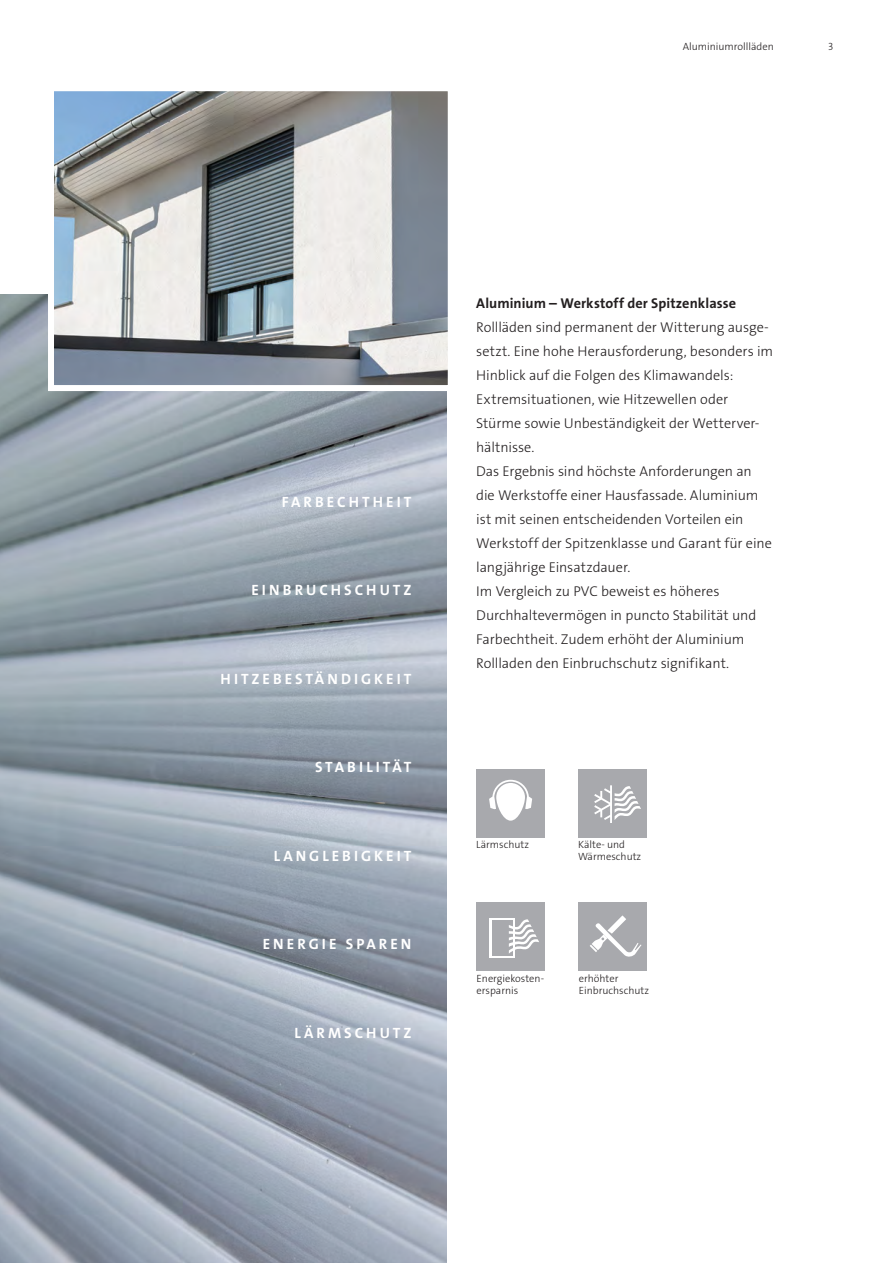
<style>
.page{position:relative;width:893px;height:1263px;background:#fff}
.page>*{position:absolute;margin:0;border:0;box-sizing:border-box;transform-origin:0 0}
.t1{font:700 15px "The Sans Os F";letter-spacing:.2em;color:#fff}
.Copy{font:300 14.25px/24px "The Sans Os F";letter-spacing:-.005em;color:#231f20}
.Copy-2{font:700 14.25px "The Sans Os F";letter-spacing:.005em;color:#231f20}
.Copytext{font:300 10.5px/12px "The Sans Os F";color:#231f20}
</style>
<div class="page">
<img style="left:0;top:295px;width:446px;height:968px">
<img style="left:55px;top:92px;width:392px;height:292px">
<div style="left:48px;top:85px;width:406px;height:306px;border:6px solid #fff"></div>
<div style="left:477px;top:769px;width:68px;height:68px;background:#a8a9ad"></div>
<svg style="left:496px;top:783px;width:29px;height:38px"></svg>
<svg style="left:489px;top:780px;width:43px;height:29px"></svg>
<div style="left:578px;top:769px;width:68px;height:68px;background:#a8a9ad"></div>
<svg style="left:594px;top:785px;width:47px;height:38px"></svg>
<div style="left:477px;top:903px;width:68px;height:68px;background:#a8a9ad"></div>
<svg style="left:509px;top:919px;width:30px;height:35px"></svg>
<hr style="left:513px;top:918px;width:2px;height:40px;background:#fff">
<hr style="left:490px;top:918px;width:2px;height:40px;background:#fff">
<hr style="left:490px;top:918px;width:24px;height:2px;background:#fff">
<hr style="left:490px;top:956px;width:24px;height:2px;background:#fff">
<div style="left:578px;top:903px;width:68px;height:68px;background:#a8a9ad"></div>
<svg style="left:590px;top:915px;width:51px;height:42px"></svg>
<p class="Copytext" style="left:683px;top:40px;width:93px">Aluminiumrollläden</p>
<p class="Copytext" style="left:828px;top:40px;width:7px">3</p>
<p class="t1" style="left:282px;top:492px;width:131px">FARBECHTHEIT</p>
<p class="t1" style="left:251px;top:580px;width:161px">EINBRUCHSCHUTZ</p>
<p class="t1" style="left:220px;top:669px;width:192px">HITZEBESTÄNDIGKEIT</p>
<p class="t1" style="left:315px;top:757px;width:98px">STABILITÄT</p>
<p class="t1" style="left:274px;top:846px;width:139px">LANGLEBIGKEIT</p>
<p class="t1" style="left:263px;top:934px;width:150px">ENERGIE SPAREN</p>
<p class="t1" style="left:295px;top:1023px;width:118px">LÄRMSCHUTZ</p>
<p class="Copy-2" style="left:476px;top:294px;width:261px">Aluminium – Werkstoff der Spitzenklasse</p>
<p class="Copy" style="left:476px;top:316px;width:298px">Rollläden sind permanent der Witterung ausge&shy;setzt. Eine hohe Herausforderung, besonders im<br>Hinblick auf die Folgen des Klimawandels:</p>
<p class="Copy" style="left:476px;top:388px;width:285px">Extremsituationen, wie Hitzewellen oder<br>Stürme sowie Unbeständigkeit der Wetterver&shy;hältnisse.</p>
<p class="Copy" style="left:476px;top:460px;width:297px">Das Ergebnis sind höchste Anforderungen an die Werkstoffe einer Hausfassade. Aluminium ist mit seinen entscheidenden Vorteilen ein Werkstoff der Spitzenklasse und Garant für eine langjährige Einsatzdauer.</p>
<p class="Copy" style="left:476px;top:580px;width:282px">Im Vergleich zu PVC beweist es höheres Durchhaltevermögen in puncto Stabilität und Farbechtheit. Zudem erhöht der Aluminium Rollladen den Einbruchschutz signifikant.</p>
<p class="Copytext" style="left:476px;top:839px;width:54px">Lärmschutz</p>
<p class="Copytext" style="left:578px;top:839px;width:65px">Kälte- und<br>Wärmeschutz</p>
<p class="Copytext" style="left:477px;top:972px;width:69px">Energiekosten&shy;ersparnis</p>
<p class="Copytext" style="left:579px;top:972px;width:41px">erhöhter</p>
<p class="Copytext" style="left:579px;top:984px;width:72px">Einbruchschutz</p>
</div>
